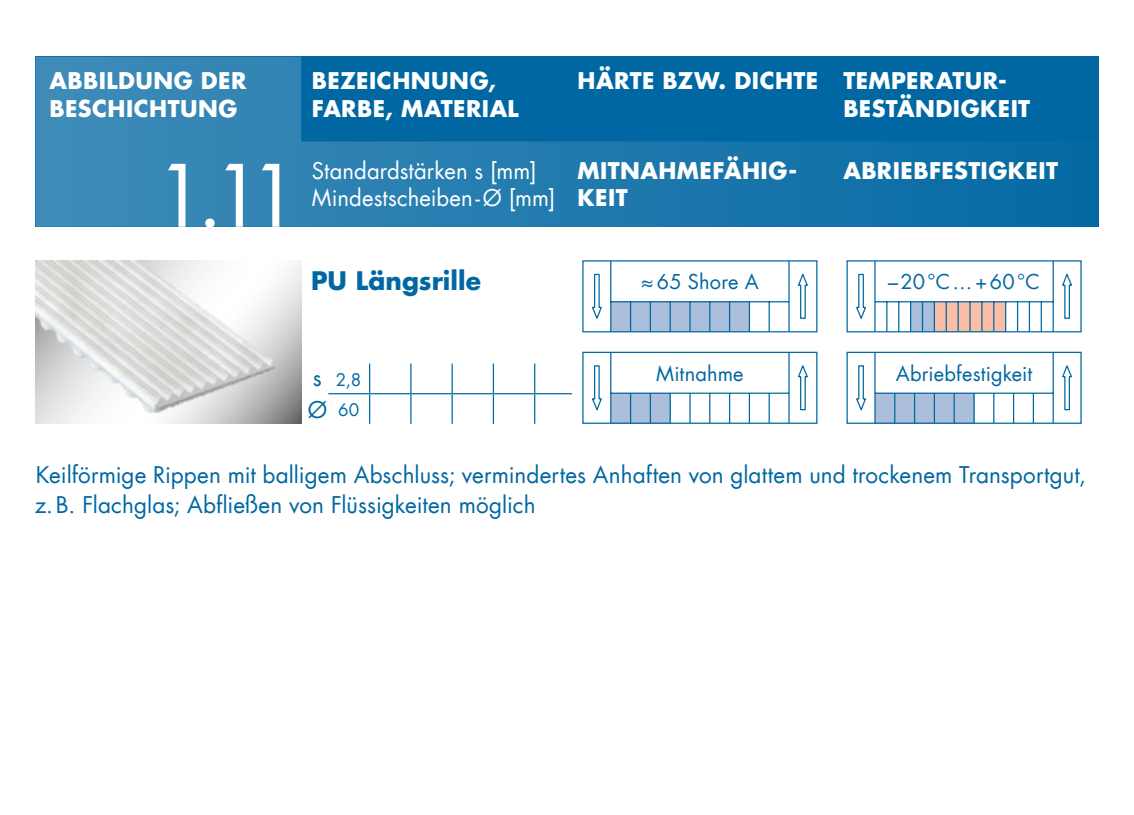
<style>
.page{position:relative;width:1134px;height:815px;background:#fff}
.page>*{position:absolute;margin:0;border:0;box-sizing:border-box;transform-origin:0 0}
.t1{font:83.5px "Futura Com";color:#fff}
.t2{font:700 25px "Futura Com";color:#0067a2}
.t3{font:22.5px/32px "Futura Com";letter-spacing:.005em;color:#0067a2}
.t4{font:700 22.5px/27.5px "Futura Com";letter-spacing:.02em;color:#fff}
.t5{font:22.5px/27.5px "Futura Com";letter-spacing:.005em;color:#fff}
.t6{font:20px "Futura Com";letter-spacing:.005em;color:#0067a2}
.t7{font:17px/30px "Futura Com";color:#0067a2}
</style>
<div class="page">
<svg style="left:35px;top:57px;width:1063px;height:170px;background:#1774aa"></svg>
<svg style="left:369px;top:364px;width:1px;height:29px"></svg>
<svg style="left:410px;top:364px;width:1px;height:29px"></svg>
<hr style="left:451px;top:364px;width:2px;height:29px;background:#0067a2">
<svg style="left:493px;top:364px;width:1px;height:29px"></svg>
<svg style="left:534px;top:364px;width:1px;height:29px"></svg>
<hr style="left:328px;top:393px;width:42px;height:1px;background:#0067a2">
<hr style="left:369px;top:394px;width:1px;height:30px;background:#0067a2">
<hr style="left:370px;top:393px;width:41px;height:1px;background:#0067a2">
<hr style="left:410px;top:394px;width:1px;height:30px;background:#0067a2">
<hr style="left:411px;top:393px;width:41px;height:1px;background:#0067a2">
<hr style="left:452px;top:393px;width:41px;height:1px;background:#0067a2">
<hr style="left:451px;top:394px;width:2px;height:30px;background:#0067a2">
<hr style="left:493px;top:394px;width:1px;height:30px;background:#0067a2">
<hr style="left:493px;top:393px;width:42px;height:1px;background:#0067a2">
<hr style="left:534px;top:394px;width:1px;height:30px;background:#0067a2">
<hr style="left:535px;top:393px;width:37px;height:1px;background:#0067a2">
<div style="left:611px;top:393px;width:59px;height:30px;background:#abbfdb"></div>
<div style="left:582px;top:352px;width:235px;height:72px;border:1px solid #0067a2"></div>
<svg style="left:592px;top:363px;width:216px;height:50px"></svg>
<hr style="left:610px;top:352px;width:1px;height:71px;background:#0067a2">
<hr style="left:611px;top:393px;width:178px;height:1px;background:#0067a2">
<hr style="left:788px;top:352px;width:2px;height:71px;background:#0067a2">
<hr style="left:630px;top:393px;width:1px;height:30px;background:#0067a2">
<hr style="left:650px;top:393px;width:1px;height:30px;background:#0067a2">
<hr style="left:669px;top:393px;width:2px;height:30px;background:#0067a2">
<hr style="left:689px;top:393px;width:2px;height:30px;background:#0067a2">
<hr style="left:709px;top:393px;width:1px;height:30px;background:#0067a2">
<hr style="left:729px;top:393px;width:1px;height:30px;background:#0067a2">
<hr style="left:749px;top:393px;width:1px;height:30px;background:#0067a2">
<hr style="left:768px;top:393px;width:2px;height:30px;background:#0067a2">
<div style="left:875px;top:393px;width:99px;height:30px;background:#abbfdb"></div>
<div style="left:846px;top:352px;width:236px;height:72px;border:1px solid #0067a2"></div>
<svg style="left:856px;top:363px;width:216px;height:50px"></svg>
<hr style="left:874px;top:352px;width:1px;height:71px;background:#0067a2">
<hr style="left:875px;top:393px;width:178px;height:1px;background:#0067a2">
<hr style="left:1052px;top:352px;width:2px;height:71px;background:#0067a2">
<hr style="left:894px;top:393px;width:1px;height:30px;background:#0067a2">
<hr style="left:914px;top:393px;width:1px;height:30px;background:#0067a2">
<hr style="left:934px;top:393px;width:1px;height:30px;background:#0067a2">
<hr style="left:953px;top:393px;width:2px;height:30px;background:#0067a2">
<hr style="left:973px;top:393px;width:1px;height:30px;background:#0067a2">
<hr style="left:993px;top:393px;width:1px;height:30px;background:#0067a2">
<hr style="left:1013px;top:393px;width:1px;height:30px;background:#0067a2">
<hr style="left:1033px;top:393px;width:1px;height:30px;background:#0067a2">
<div style="left:611px;top:302px;width:138px;height:30px;background:#abbfdb"></div>
<div style="left:582px;top:260px;width:235px;height:72px;border:1px solid #0067a2"></div>
<svg style="left:592px;top:271px;width:216px;height:51px"></svg>
<hr style="left:610px;top:261px;width:1px;height:71px;background:#0067a2">
<hr style="left:611px;top:301px;width:178px;height:1px;background:#0067a2">
<hr style="left:788px;top:261px;width:2px;height:71px;background:#0067a2">
<hr style="left:630px;top:302px;width:1px;height:30px;background:#0067a2">
<hr style="left:650px;top:302px;width:1px;height:30px;background:#0067a2">
<hr style="left:669px;top:302px;width:2px;height:30px;background:#0067a2">
<hr style="left:689px;top:302px;width:2px;height:30px;background:#0067a2">
<hr style="left:709px;top:302px;width:1px;height:30px;background:#0067a2">
<hr style="left:729px;top:302px;width:1px;height:30px;background:#0067a2">
<hr style="left:749px;top:302px;width:1px;height:30px;background:#0067a2">
<hr style="left:768px;top:302px;width:2px;height:30px;background:#0067a2">
<div style="left:910px;top:302px;width:24px;height:30px;background:#abbfdb"></div>
<div style="left:934px;top:302px;width:72px;height:30px;background:#fabda6"></div>
<div style="left:846px;top:260px;width:236px;height:72px;border:1px solid #0067a2"></div>
<svg style="left:856px;top:271px;width:216px;height:51px"></svg>
<hr style="left:874px;top:261px;width:1px;height:71px;background:#0067a2">
<hr style="left:875px;top:301px;width:178px;height:1px;background:#0067a2">
<hr style="left:1052px;top:261px;width:2px;height:71px;background:#0067a2">
<hr style="left:910px;top:302px;width:1px;height:30px;background:#0067a2">
<hr style="left:946px;top:302px;width:1px;height:30px;background:#0067a2">
<hr style="left:981px;top:302px;width:1px;height:30px;background:#0067a2">
<hr style="left:993px;top:302px;width:1px;height:30px;background:#0067a2">
<hr style="left:1005px;top:302px;width:1px;height:30px;background:#0067a2">
<hr style="left:1017px;top:302px;width:1px;height:30px;background:#0067a2">
<hr style="left:1029px;top:302px;width:1px;height:30px;background:#0067a2">
<hr style="left:1041px;top:302px;width:1px;height:30px;background:#0067a2">
<hr style="left:898px;top:302px;width:1px;height:30px;background:#0067a2">
<hr style="left:886px;top:302px;width:1px;height:30px;background:#0067a2">
<hr style="left:922px;top:302px;width:1px;height:30px;background:#0067a2">
<hr style="left:934px;top:302px;width:1px;height:30px;background:#0067a2">
<hr style="left:969px;top:302px;width:2px;height:30px;background:#0067a2">
<hr style="left:957px;top:302px;width:2px;height:30px;background:#0067a2">
<img style="left:35px;top:260px;width:266px;height:164px">
<p class="t4" style="left:50px;top:67px;width:198px">ABBILDUNG DER<br>BESCHICHTUNG</p>
<p class="t4" style="left:312px;top:67px;width:208px">BEZEICHNUNG,<br>FARBE, MATERIAL</p>
<p class="t4" style="left:843px;top:67px;width:188px;text-indent:-266px">HÄRTE BZW. DICHTE TEMPERATUR -<br>BESTÄN DIGKEIT</p>
<h1 class="t1" style="left:155px;top:139px;width:147px">1.11</h1>
<p class="t5" style="left:312px;top:156px;width:245px">Standardstärken s [mm]<br>Mindestscheiben - Ø [mm]</p>
<p class="t4" style="left:578px;top:156px;width:221px">MITNAHMEFÄHIG-<br>KEIT</p>
<p class="t4" style="left:843px;top:156px;width:216px">ABRIEBFESTIGKEIT</p>
<p class="t2" style="left:311px;top:261px;width:171px">PU Längsrille</p>
<p class="t3" style="left:308px;top:362px;width:21px">s<br>Ø</p>
<p class="t7" style="left:336px;top:364px;width:27px">2,8<br>60</p>
<p class="t6" style="left:641px;top:268px;width:119px">≈ 65 Shore A</p>
<p class="t6" style="left:888px;top:268px;width:153px">– 20 °C … + 60 °C</p>
<p class="t6" style="left:656px;top:360px;width:89px">Mitnahme</p>
<p class="t6" style="left:896px;top:360px;width:138px">Abriebfestigkeit</p>
<p class="t3" style="left:35px;top:459px;width:1053px;line-height:30px">Keilförmige Rippen mit balligem Abschluss; vermindertes Anhaften von glattem und trockenem Transportgut, z. B. Flachglas; Abfließen von Flüssigkeiten möglich</p>
</div>
